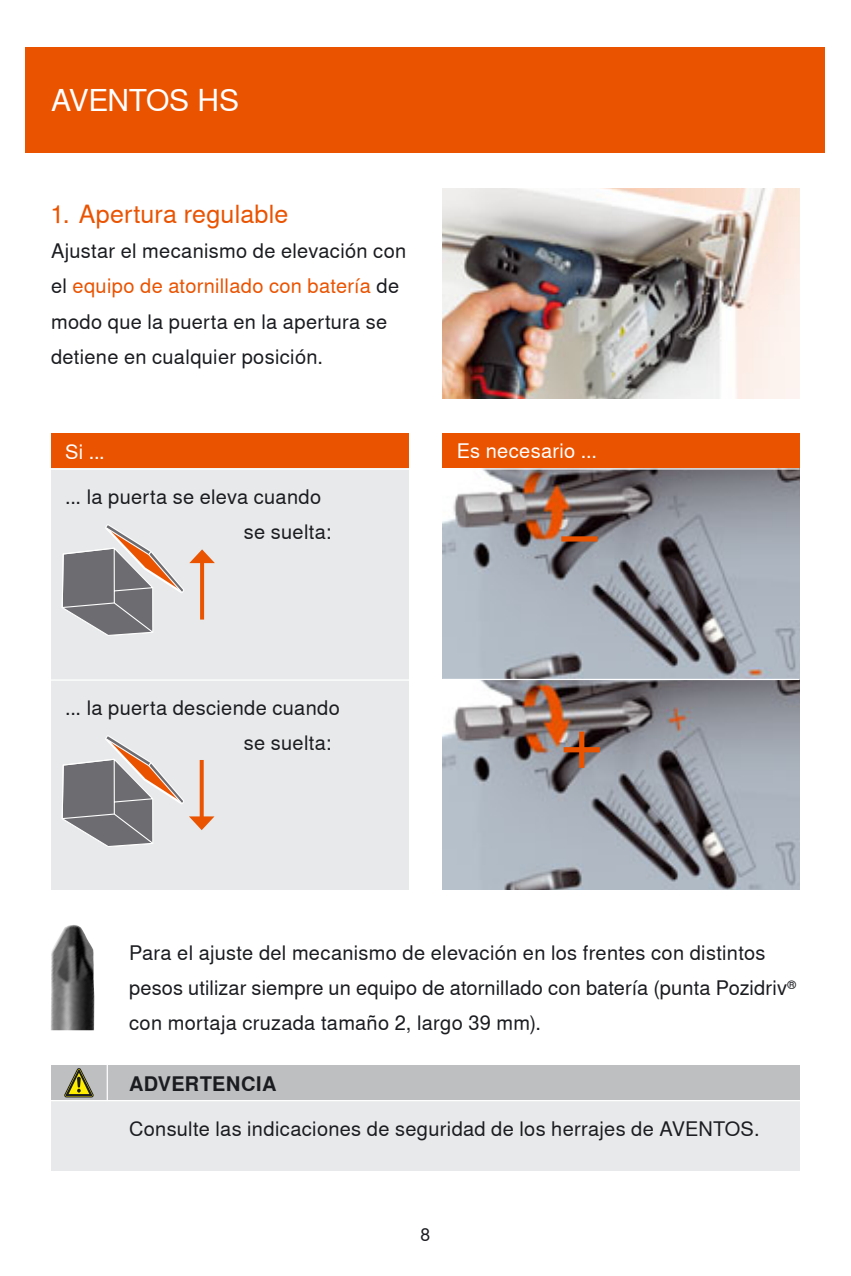
<style>
.page{position:relative;width:851px;height:1276px;background:#fff}
.page>*{position:absolute;margin:0;border:0;box-sizing:border-box;transform-origin:0 0}
.t1{font:75px "Nimbus Sans Global";color:#ea5300}
.t2{font:30px "Nimbus Sans Global";letter-spacing:-.02em;color:#fff}
.t3{font:25px "Nimbus Sans Global";letter-spacing:.005em;color:#ea5300}
.t4{font:20px/35px "Nimbus Sans Global";letter-spacing:.015em;color:#1b1c20}
.t5{font:20px "Nimbus Sans Global";letter-spacing:.015em;color:#fff}
.t6{font:700 20px "Nimbus Sans Global";letter-spacing:.015em;color:#1b1c20}
.t7{font:17.5px "Nimbus Sans Global";color:#1b1c20}
.s1{color:#ea5300}
</style>
<div class="page">
<div style="left:25px;top:48px;width:799px;height:105px;background:#ea5300"></div>
<div style="left:51px;top:434px;width:357px;height:35px;background:#ea5300"></div>
<div style="left:442px;top:434px;width:357px;height:35px;background:#ea5300"></div>
<div style="left:51px;top:1065px;width:748px;height:35px;background:#bdbfc1"></div>
<div style="left:51px;top:1100px;width:748px;height:70px;background:#e7e9ea"></div>
<div style="left:51px;top:469px;width:357px;height:421px;background:#e7e9ea"></div>
<img style="left:442px;top:188px;width:357px;height:211px">
<img style="left:442px;top:469px;width:357px;height:420px">
<div style="left:561px;top:536px;width:36px;height:5px;background:#ea5300"></div>
<svg style="left:62px;top:524px;width:153px;height:112px"></svg>
<svg style="left:62px;top:735px;width:152px;height:112px"></svg>
<svg style="left:65px;top:1068px;width:28px;height:29px"></svg>
<img style="left:51px;top:925px;width:44px;height:105px">
<hr style="left:50px;top:1100px;width:751px;height:1px;background:#fff">
<hr style="left:107px;top:1059px;width:1px;height:42px;background:#fff">
<hr style="left:47px;top:679px;width:364px;height:1px;background:#fff">
<hr style="left:48px;top:468px;width:364px;height:2px;background:#fff">
<hr style="left:442px;top:468px;width:357px;height:1px;background:#fff">
<hr style="left:442px;top:679px;width:357px;height:1px;background:#fff">
<h2 class="t2" style="left:51px;top:82px;width:189px">AVENTOS HS</h2>
<p class="t3" style="left:50px;top:199px;width:239px">1. Apertura regulable</p>
<p class="t4" style="left:51px;top:233px;width:357px">Ajustar el mecanismo de elevación con el <span class="s1">equipo de atornillado con batería</span> de modo que la puerta en la apertura se detiene en cualquier posición.</p>
<p class="t5" style="left:65px;top:439px;width:41px">Si ...</p>
<p class="t5" style="left:456px;top:438px;width:142px">Es necesario ...</p>
<p class="t4" style="left:244px;top:479px;width:89px;text-indent:-179px">... la puerta se eleva cuando se suelta:</p>
<p class="t4" style="left:244px;top:689px;width:97px;text-indent:-179px">... la puerta desciende cuando se suelta:</p>
<h1 class="t1" style="left:559px;top:693px;width:45px">+</h1>
<p class="t4" style="left:129px;top:935px;width:668px">Para el ajuste del mecanismo de elevación en los frentes con distintos pesos utilizar siempre un equipo de atornillado con batería (punta Pozidriv<sup>® </sup>con mortaja cruzada tamaño 2, largo 39 mm).</p>
<p class="t6" style="left:129px;top:1071px;width:149px">ADVERTENCIA</p>
<p class="t4" style="left:129px;top:1110px;width:632px">Consulte las indicaciones de seguridad de los herrajes de AVENTOS.</p>
<p class="t7" style="left:420px;top:1223px;width:11px">8</p>
</div>
